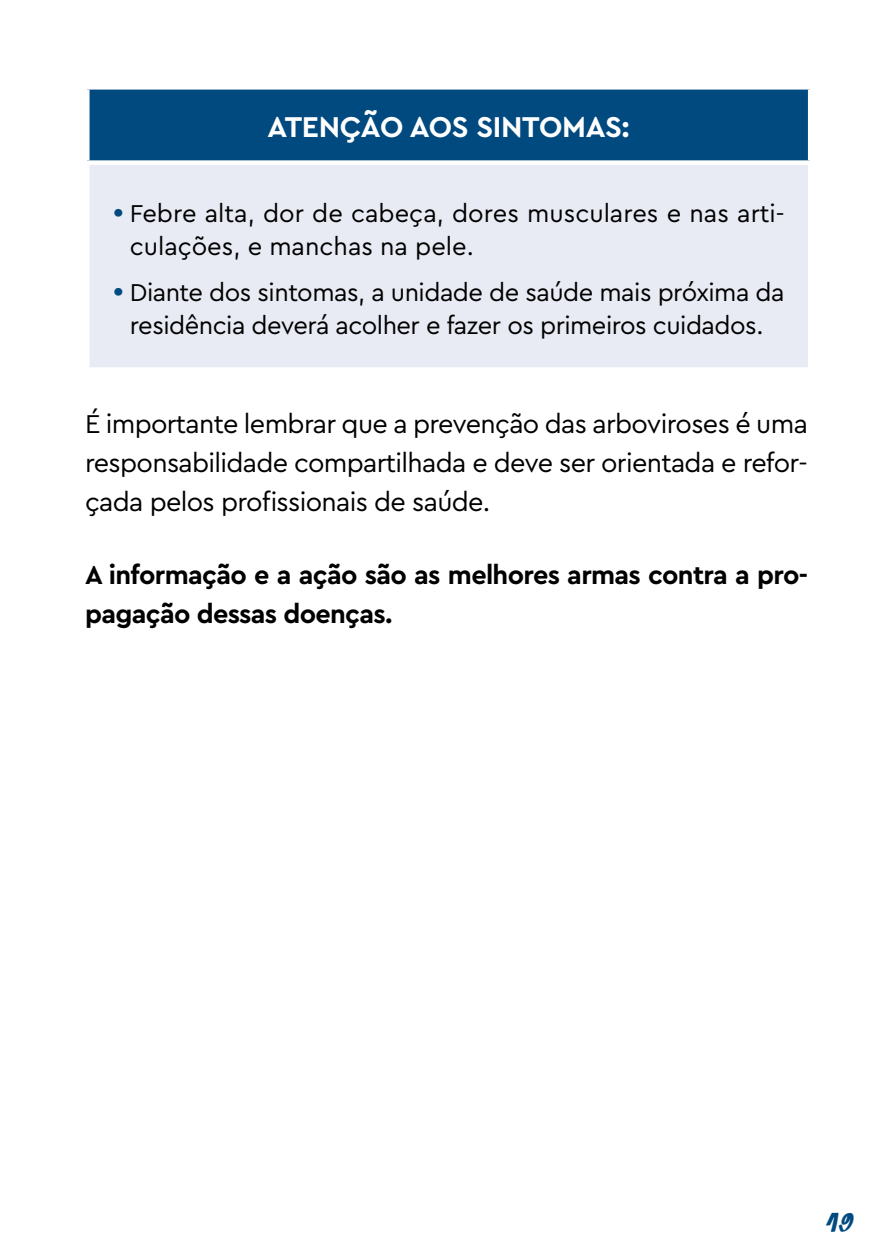
<style>
.page{position:relative;width:893px;height:1259px;background:#fff}
.page>*{position:absolute;margin:0;border:0;box-sizing:border-box;transform-origin:0 0}
.t1{font:700 30px "Cera Pro";letter-spacing:-.01em;color:#fff}
.t2{font:27px/39px "Cera Pro";letter-spacing:-.025em;color:#000;text-align:justify}
.t3{font:700 27px/39px "Cera Pro";letter-spacing:-.025em;color:#000}
.t4{font:27px "Ofertado Dia";color:#004a80}
.t5{font:25.5px/33px "Cera Pro";letter-spacing:-.02em;color:#000;text-align:center}
.t6{font:25.5px/33px "Cera Pro";color:#000}
.s1{font-size:30px;color:#004a80}
</style>
<div class="page">
<div style="left:87px;top:87px;width:723px;height:76px;background:#004a80"></div>
<div style="left:87px;top:163px;width:723px;height:206px;background:#e8ebf3"></div>
<div style="left:85px;top:85px;width:727px;height:5px;background:#fff"></div>
<div style="left:85px;top:90px;width:5px;height:70px;background:#fff"></div>
<hr style="left:808px;top:90px;width:4px;height:70px;background:#fff">
<div style="left:85px;top:160px;width:727px;height:5px;background:#fff"></div>
<div style="left:85px;top:165px;width:5px;height:202px;background:#fff"></div>
<hr style="left:808px;top:165px;width:4px;height:202px;background:#fff">
<div style="left:85px;top:367px;width:727px;height:5px;background:#fff"></div>
<p class="t1" style="left:267px;top:107px;width:364px">ATENÇÃO AOS SINTOMAS:</p>
<p class="t6" style="left:130px;top:196px;width:656px;text-indent:-17px"><span class="s1">•</span> Febre alta, dor de cabeça, dores musculares e nas arti&shy;culações, e manchas na pele.</p>
<p class="t5" style="left:113px;top:275px;width:673px"><span class="s1">•</span> Diante dos sintomas, a unidade de saúde mais próxima da residência deverá acolher e fazer os primeiros cuidados.</p>
<p class="t2" style="left:85px;top:403px;width:724px">É importante lembrar que a prevenção das arboviroses é uma responsabilidade compartilhada e deve ser orientada e refor&shy;çada pelos profissionais de saúde.</p>
<p class="t3" style="left:85px;top:554px;width:724px">A informação e a ação são as melhores armas contra a pro&shy;pagação dessas doenças.</p>
<p class="t4" style="left:826px;top:1206px;width:30px">19</p>
</div>
